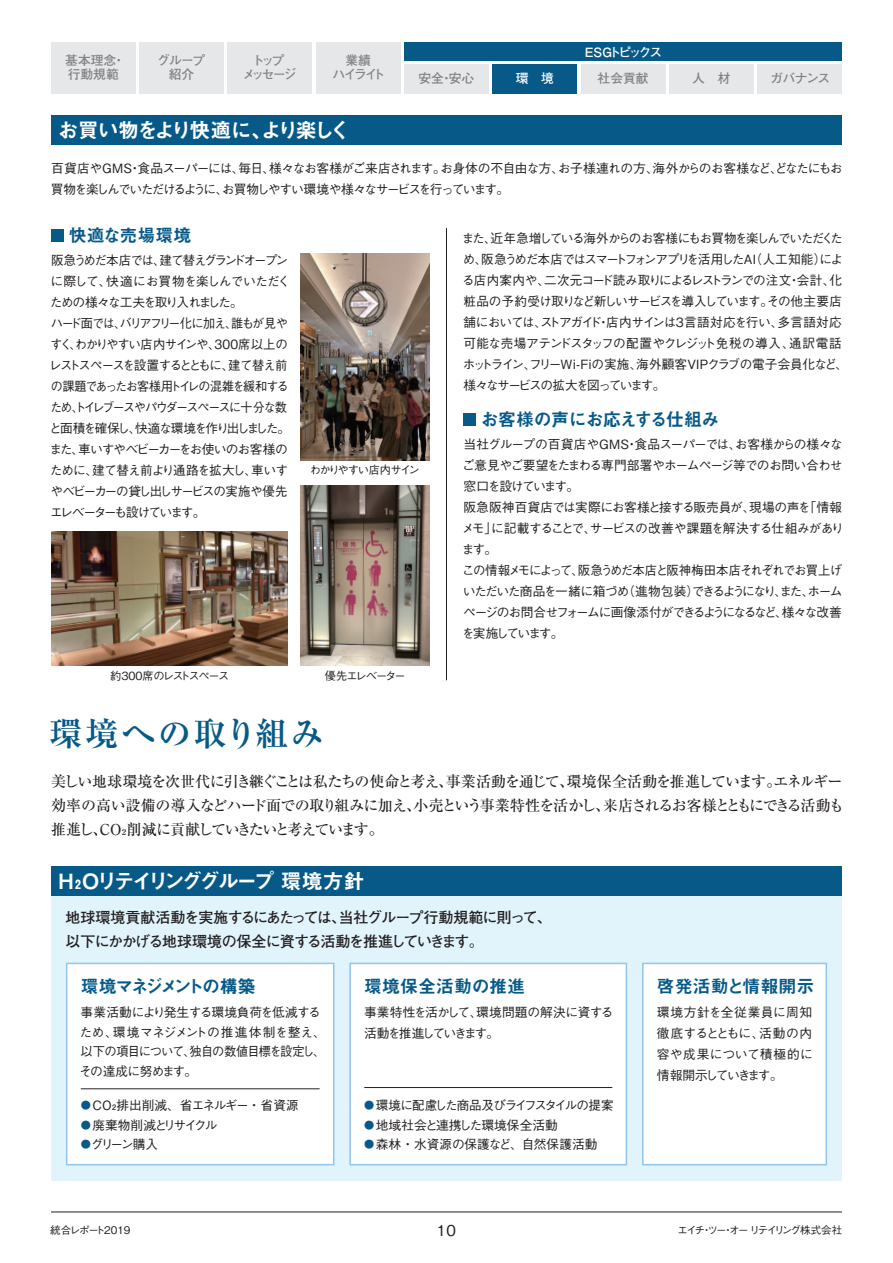
<style>
.page{position:relative;width:893px;height:1263px;background:#fff}
.page>*{position:absolute;margin:0;border:0;box-sizing:border-box;transform-origin:0 0}
.t1{font:700 33px "Ryumin Pro";letter-spacing:.08em;color:#075a88}
.t2{font:21px "Midashi Go Pro MB31";letter-spacing:-.12em;color:#fff}
.t3{font:18px "Midashi Go Pro MB31";color:#075a88}
.t4{font:18px "Midashi Go Pro MB31";letter-spacing:-.03em;color:#075a88}
.t5{font:18px "Midashi Go Pro MB31";letter-spacing:-.13em;color:#075a88}
.t6{font:500 15px/24px "Ryumin Pro";letter-spacing:-.11em;color:#231f20;text-align:justify}
.t7{font:700 15px/24px "Futo Go B101 Pro";letter-spacing:-.055em;color:#231f20}
.t8{font:500 15px "Gothic BBB Pro";color:#231f20}
.t9{font:500 12.75px/21px "Gothic BBB Pro";letter-spacing:-.085em;color:#231f20}
.t10{font:500 12.75px/19.5px "Gothic BBB Pro";letter-spacing:-.05em;color:#231f20}
.t11{font:500 12.75px/19.5px "Gothic BBB Pro";letter-spacing:-.03em;color:#231f20}
.t12{font:500 12.75px/19.5px "Gothic BBB Pro";letter-spacing:-.065em;color:#231f20}
.t13{font:500 12.75px/21px "Gothic BBB Pro";letter-spacing:-.055em;color:#231f20}
.t14{font:700 12.75px/14.2px "Futo Go B101 Pro";letter-spacing:-.05em;color:#808285;text-align:center}
.t15{font:700 12.75px "Futo Go B101 Pro";letter-spacing:-.185em;color:#fff}
.t16{font:700 12.75px/14.2px "Futo Go B101 Pro";color:#808285}
.t17{font:700 12.75px/14.2px "Futo Go B101 Pro";letter-spacing:-.185em;color:#808285;text-align:center}
.t18{font:500 11.25px "Gothic BBB Pro";letter-spacing:-.1em;color:#231f20}
.t19{font:500 10.5px "Gothic BBB Pro";letter-spacing:-.16em;color:#231f20}
.t20{font:500 10.5px "Gothic BBB Pro";letter-spacing:-.105em;color:#231f20}
.t21{font:500 10.2px/19.5px "Gothic BBB Pro";color:#075a88;text-align:justify}
</style>
<div class="page">
<hr style="left:51px;top:1212px;width:791px;height:1px;background:#231f20">
<hr style="left:446px;top:228px;width:1px;height:452px;background:#231f20">
<div style="left:51px;top:229px;width:12px;height:13px;background:#075a88"></div>
<div style="left:463px;top:413px;width:13px;height:12px;background:#075a88"></div>
<img style="left:300px;top:485px;width:129px;height:181px">
<img style="left:51px;top:531px;width:236px;height:135px">
<img style="left:300px;top:254px;width:129px;height:206px">
<div style="left:51px;top:866px;width:791px;height:314px;background:#e1f4fc"></div>
<div style="left:66px;top:963px;width:268px;height:202px;background:#fff"></div>
<div style="left:51px;top:866px;width:791px;height:30px;background:#075a88"></div>
<hr style="left:81px;top:1088px;width:239px;height:1px;background:#231f20">
<div style="left:349px;top:963px;width:278px;height:202px;background:#fff"></div>
<hr style="left:364px;top:1087px;width:248px;height:1px;background:#231f20">
<div style="left:642px;top:963px;width:185px;height:202px;background:#fff"></div>
<div style="left:51px;top:43px;width:84px;height:51px;background:#e6e7e9"></div>
<div style="left:139px;top:43px;width:85px;height:51px;background:#e6e7e9"></div>
<div style="left:228px;top:43px;width:84px;height:51px;background:#e6e7e9"></div>
<div style="left:316px;top:43px;width:84px;height:51px;background:#e6e7e9"></div>
<div style="left:404px;top:64px;width:85px;height:30px;background:#e6e7e9"></div>
<div style="left:404px;top:43px;width:438px;height:18px;background:#075a88"></div>
<div style="left:493px;top:64px;width:84px;height:30px;background:#075a88"></div>
<div style="left:581px;top:64px;width:84px;height:30px;background:#e6e7e9"></div>
<div style="left:669px;top:64px;width:85px;height:30px;background:#e6e7e9"></div>
<div style="left:757px;top:64px;width:85px;height:30px;background:#e6e7e9"></div>
<div style="left:51px;top:115px;width:791px;height:30px;background:#075a88"></div>
<p class="t16" style="left:65px;top:51px;width:61px">基本理念・行動規範</p>
<p class="t14" style="left:157px;top:51px;width:50px">グループ紹介</p>
<p class="t17" style="left:243px;top:51px;width:56px">トップ<br>メッセージ</p>
<p class="t14" style="left:332px;top:51px;width:55px">業績<br>ハイライト</p>
<p class="t15" style="left:585px;top:42px;width:79px">ESGトピックス</p>
<p class="t14" style="left:418px;top:70px;width:57px">安全・安心</p>
<p class="t15" style="left:516px;top:68px;width:40px">環　境</p>
<p class="t14" style="left:598px;top:70px;width:52px">社会貢献</p>
<p class="t14" style="left:692px;top:70px;width:40px">人　材</p>
<p class="t14" style="left:771px;top:70px;width:61px">ガバナンス</p>
<h2 class="t2" style="left:58px;top:113px;width:294px">お買い物をより快適に、より楽しく</h2>
<p class="t9" style="left:51px;top:156px;width:793px">百貨店やGMS・食品スーパーには、毎日、様々なお客様がご来店されます。お身体の不自由な方、お子様連れの方、海外からのお客様など、どなたにもお買物を楽しんでいただけるように、お買物しやすい環境や様々なサービスを行っています。</p>
<h3 class="t3" style="left:69px;top:221px;width:124px">快適な売場環境</h3>
<p class="t9" style="left:49px;top:248px;width:242px">阪急うめだ本店では、建て替えグランドオープンに際して、快適にお買物を楽しんでいただくための様々な工夫を取り入れました。<br>ハード面では、バリアフリー化に加え、誰もが見やすく、わかりやすい店内サインや、300席以上のレストスペースを設置するとともに、建て替え前の課題であったお客様用トイレの混雑を緩和するため、トイレブースやパウダースペースに十分な数と面積を確保し、快適な環境を作り出しました。また、車いすやベビーカーをお使いのお客様のために、建て替え前より通路を拡大し、車いすやベビーカーの貸し出しサービスの実施や優先エレベーターも設けています。</p>
<p class="t18" style="left:310px;top:461px;width:111px">わかりやすい店内サイン</p>
<p class="t9" style="left:462px;top:226px;width:388px">また、近年急増している海外からのお客様にもお買物を楽しんでいただくため、阪急うめだ本店ではスマートフォンアプリを活用したAI（人工知能）による店内案内や、二次元コード読み取りによるレストランでの注文・会計、化粧品の予約受け取りなど新しいサービスを導入しています。その他主要店舗においては、ストアガイド・店内サインは3言語対応を行い、多言語対応可能な売場アテンドスタッフの配置やクレジット免税の導入、通訳電話ホットライン、フリーWi-Ｆiの実施、海外顧客VIPクラブの電子会員化など、様々なサービスの拡大を図っています。</p>
<h3 class="t4" style="left:481px;top:405px;width:240px">お客様の声にお応えする仕組み</h3>
<p class="t9" style="left:462px;top:432px;width:384px">当社グループの百貨店やGMS・食品スーパーでは、お客様からの様々なご意見やご要望をたまわる専門部署やホームページ等でのお問い合わせ窓口を設けています。<br>阪急阪神百貨店では実際にお客様と接する販売員が、現場の声を「情報メモ」に記載することで、サービスの改善や課題を解決する仕組みがあります。<br>この情報メモによって、阪急うめだ本店と阪神梅田本店それぞれでお買上げいただいた商品を一緒に箱づめ（進物包装）できるようになり、また、ホームページのお問合せフォームに画像添付ができるようになるなど、様々な改善を実施しています。</p>
<p class="t18" style="left:110px;top:667px;width:121px">約300席のレストスペース</p>
<p class="t18" style="left:325px;top:667px;width:82px">優先エレベーター</p>
<h1 class="t1" style="left:49px;top:707px;width:276px">環境への取り組み</h1>
<p class="t6" style="left:51px;top:769px;width:794px">美しい地球環境を次世代に引き継ぐことは私たちの使命と考え、事業活動を通じて、環境保全活動を推進しています。エネルギー効率の高い設備の導入などハード面での取り組みに加え、小売という事業特性を活かし、来店されるお客様とともにできる活動も推進し、CO₂削減に貢献していきたいと考えています。</p>
<h2 class="t2" style="left:58px;top:864px;width:308px">H₂Oリテイリンググループ 環境方針</h2>
<p class="t7" style="left:66px;top:904px;width:488px">地球環境貢献活動を実施するにあたっては、当社グループ行動規範に則って、以下にかかげる地球環境の保全に資する活動を推進していきます。</p>
<h3 class="t5" style="left:81px;top:971px;width:176px">環境マネジメントの構築</h3>
<p class="t10" style="left:79px;top:1001px;width:248px">事業活動により発生する環境負荷を低減するため、環境マネジメントの推進体制を整え、以下の項目について、独自の数値目標を設定し、その達成に努めます。</p>
<p class="t21" style="left:81px;top:1094px;width:12px">● ● ●</p>
<p class="t12" style="left:91px;top:1094px;width:209px">CO₂排出削減、省エネルギー・省資源廃棄物削減とリサイクル<br>グリーン購入</p>
<h3 class="t3" style="left:364px;top:971px;width:162px">環境保全活動の推進</h3>
<p class="t13" style="left:364px;top:1000px;width:251px">事業特性を活かして、環境問題の解決に資する活動を推進していきます。</p>
<p class="t21" style="left:364px;top:1094px;width:12px">● ● ●</p>
<p class="t11" style="left:376px;top:1094px;width:239px">環境に配慮した商品及びライフスタイルの提案地域社会と連携した環境保全活動<br>森林・水資源の保護など、自然保護活動</p>
<h3 class="t3" style="left:657px;top:971px;width:159px">啓発活動と情報開示</h3>
<p class="t9" style="left:657px;top:1000px;width:157px;text-align:justify">環境方針を全従業員に周知徹底するとともに、活動の内容や成果について積極的に情報開示していきます。</p>
<p class="t20" style="left:50px;top:1222px;width:82px">統合レポート2019</p>
<p class="t8" style="left:437px;top:1218px;width:20px">10</p>
<p class="t19" style="left:678px;top:1222px;width:166px">エイチ・ツー・オー リテイリング株式会社</p>
</div>
